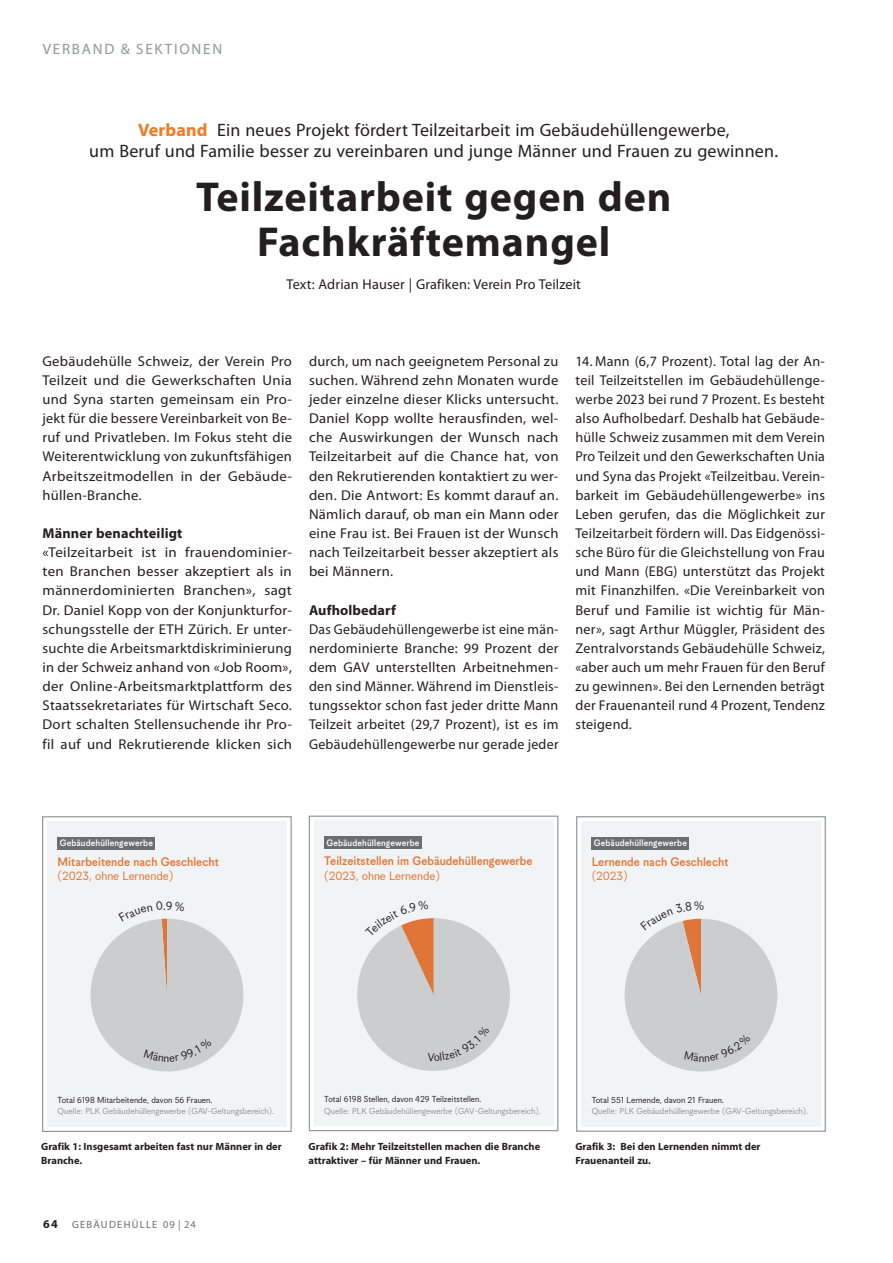
<style>
.page{position:relative;width:893px;height:1263px;background:#fff}
.page>*{position:absolute;margin:0;border:0;box-sizing:border-box;transform-origin:0 0}
.t1{font:700 42px/45px "Myriad Pro";letter-spacing:.02em;color:#231f20;text-align:center}
.t2{font:18px/21px "Myriad Pro";letter-spacing:.01em;color:#231f20;text-align:center}
.t3{font:15px "Myriad Pro";letter-spacing:.12em;color:#939598}
.t4{font:14.25px/19.2px "Myriad Pro";letter-spacing:.02em;color:#231f20;text-align:justify}
.t5{font:14.25px/19.2px "Myriad Pro";letter-spacing:.02em;color:#231f20;text-align:justify;scale:1.05 1}
.t6{font:700 14.25px "Myriad Pro";letter-spacing:.01em;color:#231f20}
.t7{font:13.2px "Korpus Grotesk D";color:#df7536}
.t8{font:13.2px "Korpus Grotesk B";color:#df7536}
.t9{font:12.75px "Korpus Grotesk B";color:#231f20}
.t10{font:700 10.5px/13.5px "Myriad Pro";color:#231f20}
.t11{font:10.5px "Myriad Pro";letter-spacing:.12em;color:#6c6d70}
.t12{font:10.05px "Korpus Grotesk D";letter-spacing:.01em;color:#fff}
.t13{font:9.45px "Korpus Grotesk B";color:#919396}
.t14{font:9.45px "Korpus Grotesk B";color:#231f20}
.s1{font-weight:700;color:#f47921}
.s2{font-weight:700;font-size:12px;color:#231f20}
</style>
<div class="page">
<div style="left:314px;top:821px;width:239px;height:305px;background:#f2f3f4"></div>
<div style="left:324px;top:836px;width:98px;height:13px;background:#6c6d70"></div>
<div style="left:309px;top:816px;width:249px;height:315px;border:1px solid #939598"></div>
<div style="left:47px;top:821px;width:240px;height:306px;background:#f2f3f4"></div>
<div style="left:58px;top:837px;width:97px;height:12px;background:#6c6d70"></div>
<div style="left:42px;top:816px;width:250px;height:316px;border:1px solid #939598"></div>
<div style="left:581px;top:821px;width:240px;height:306px;background:#f2f3f4"></div>
<div style="left:592px;top:837px;width:97px;height:12px;background:#6c6d70"></div>
<div style="left:576px;top:816px;width:250px;height:316px;border:1px solid #939598"></div>
<svg style="left:357px;top:918px;width:153px;height:153px"></svg>
<svg style="left:91px;top:918px;width:152px;height:153px"></svg>
<svg style="left:625px;top:918px;width:152px;height:153px"></svg>
<p class="t3" style="left:43px;top:41px;width:181px">VERBAND &amp; SEKTIONEN</p>
<p class="t2" style="left:89px;top:120px;width:690px"><span class="s1">Verband</span> Ein neues Projekt fördert Teilzeitarbeit im Gebäudehüllengewerbe,<br>um Beruf und Familie besser zu vereinbaren und junge Männer und Frauen zu gewinnen.</p>
<h1 class="t1" style="left:196px;top:175px;width:477px">Teilzeitarbeit gegen den<br>Fachkräftemangel</h1>
<p class="t4" style="left:286px;top:275px;width:296px">Text: Adrian Hauser | Grafiken: Verein Pro Teilzeit</p>
<p class="t4" style="left:43px;top:352px;width:251px">Gebäudehülle Schweiz, der Verein Pro Teilzeit und die Gewerkschaften Unia und Syna starten gemeinsam ein Pro&shy;jekt für die bessere Vereinbarkeit von Be&shy;ruf und Privatleben. Im Fokus steht die Weiterentwicklung von zukunftsfähigen Arbeitszeitmodellen in der Gebäude&shy;hüllen-Branche.</p>
<p class="t6" style="left:43px;top:525px;width:141px">Männer benachteiligt</p>
<p class="t5" style="left:43px;top:543px;width:239px">«Teilzeitarbeit ist in frauendominier&shy;ten Branchen besser akzeptiert als in männerdominierten Branchen», sagt Dr. Daniel Kopp von der Konjunkturfor&shy;schungsstelle der ETH Zürich. Er unter&shy;suchte die Arbeitsmarktdiskriminierung in der Schweiz anhand von «Job Room», der Online-Arbeitsmarktplattform des Staatssekretariates für Wirtschaft Seco.<br>Dort schalten Stellensuchende ihr Pro&shy;fil auf und Rekrutierende klicken sich</p>
<p class="t4" style="left:309px;top:352px;width:251px">durch, um nach geeignetem Personal zu suchen. Während zehn Monaten wurde jeder einzelne dieser Klicks untersucht.<br>Daniel Kopp wollte herausfinden, wel&shy;che Auswirkungen der Wunsch nach Teilzeitarbeit auf die Chance hat, von den Rekrutierenden kontaktiert zu wer&shy;den. Die Antwort: Es kommt darauf an.<br>Nämlich darauf, ob man ein Mann oder eine Frau ist. Bei Frauen ist der Wunsch nach Teilzeitarbeit besser akzeptiert als bei Männern.</p>
<p class="t6" style="left:309px;top:602px;width:89px">Aufholbedarf</p>
<p class="t4" style="left:309px;top:620px;width:251px">Das Gebäudehüllengewerbe ist eine män&shy;nerdominierte Branche: 99 Prozent der dem GAV unterstellten Arbeitnehmen&shy;den sind Männer. Während im Dienstleis&shy;tungssektor schon fast jeder dritte Mann Teilzeit arbeitet (29,7 Prozent), ist es im Gebäudehüllengewerbe nur gerade jeder</p>
<p class="t4" style="left:575px;top:352px;width:251px">14. Mann (6,7 Prozent). Total lag der An&shy;teil Teilzeitstellen im Gebäudehüllenge&shy;werbe 2023 bei rund 7 Prozent. Es besteht also Aufholbedarf. Deshalb hat Gebäude&shy;hülle Schweiz zusammen mit dem Verein Pro Teilzeit und den Gewerkschaften Unia und Syna das Projekt «Teilzeitbau. Verein&shy;barkeit im Gebäudehüllengewerbe» ins Leben gerufen, das die Möglichkeit zur Teilzeitarbeit fördern will. Das Eidgenössi&shy;sche Büro für die Gleichstellung von Frau und Mann (EBG) unterstützt das Projekt mit Finanzhilfen. «Die Vereinbarkeit von Beruf und Familie ist wichtig für Män&shy;ner», sagt Arthur Müggler, Präsident des Zentralvorstands Gebäudehülle Schweiz, «aber auch um mehr Frauen für den Beruf zu gewinnen». Bei den Lernenden beträgt der Frauenanteil rund 4 Prozent, Tendenz steigend.</p>
<p class="t12" style="left:60px;top:837px;width:95px">Gebäudehüllengewerbe</p>
<p class="t7" style="left:58px;top:854px;width:163px">Mitarbeitende nach Geschlecht</p>
<p class="t8" style="left:58px;top:869px;width:117px">(2023, ohne Lernende)</p>
<p class="t12" style="left:327px;top:837px;width:95px">Gebäudehüllengewerbe</p>
<p class="t7" style="left:324px;top:854px;width:210px">Teilzeitstellen im Gebäudehüllengewerbe</p>
<p class="t8" style="left:324px;top:868px;width:117px">(2023, ohne Lernende)</p>
<p class="t12" style="left:594px;top:837px;width:95px">Gebäudehüllengewerbe</p>
<p class="t7" style="left:592px;top:854px;width:138px">Lernende nach Geschlecht</p>
<p class="t8" style="left:592px;top:869px;width:38px">(2023)</p>
<p class="t9" style="left:164px;top:1051px;width:7px">n</p>
<p class="t14" style="left:58px;top:1094px;width:156px">Total 6198 Mitarbeitende, davon 56 Frauen.</p>
<p class="t13" style="left:58px;top:1106px;width:218px">Quelle: PLK Gebäudehüllengewerbe (GAV-Geltungsbereich).</p>
<p class="t14" style="left:324px;top:1094px;width:159px">Total 6198 Stellen, davon 429 Teilzeitstellen.</p>
<p class="t13" style="left:324px;top:1105px;width:218px">Quelle: PLK Gebäudehüllengewerbe (GAV-Geltungsbereich).</p>
<p class="t14" style="left:592px;top:1094px;width:134px">Total 551 Lernende, davon 21 Frauen.</p>
<p class="t13" style="left:592px;top:1106px;width:218px">Quelle: PLK Gebäudehüllengewerbe (GAV-Geltungsbereich).</p>
<p class="t10" style="left:41px;top:1140px;width:242px">Grafik 1: Insgesamt arbeiten fast nur Männer in der<br>Branche.</p>
<p class="t10" style="left:309px;top:1140px;width:233px">Grafik 2: Mehr Teilzeitstellen machen die Branche attraktiver – für Männer und Frauen.</p>
<p class="t10" style="left:575px;top:1140px;width:187px">Grafik 3: Bei den Lernenden nimmt der<br>Frauenanteil zu.</p>
<p class="t11" style="left:43px;top:1218px;width:154px"><span class="s2">64</span> GEBÄUDEHÜLLE 09 | 24</p>
</div>
